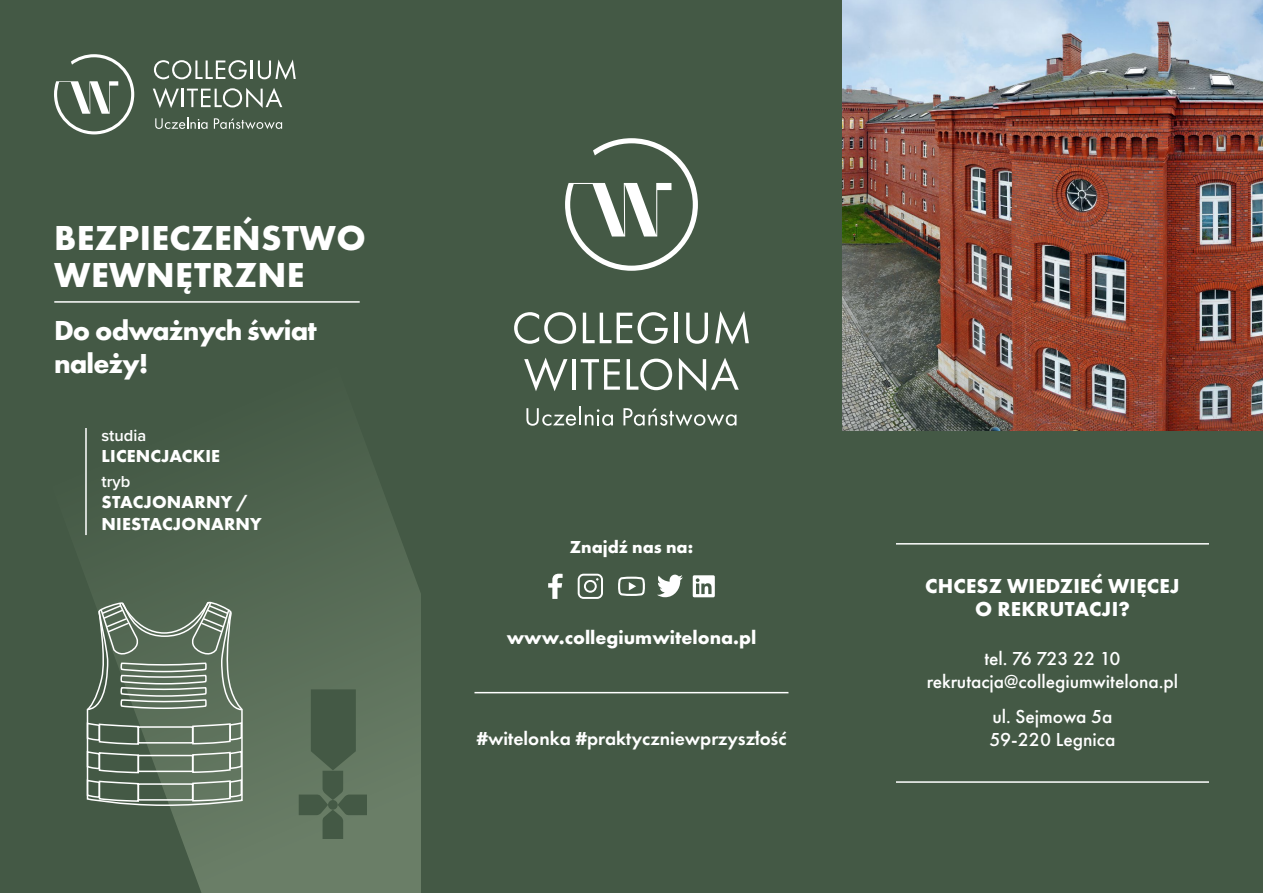
<style>
.page{position:relative;width:1263px;height:893px;background:#fff}
.page>*{position:absolute;margin:0;border:0;box-sizing:border-box;transform-origin:0 0}
.t1{font:700 36px/37.5px "Futura PT";letter-spacing:.01em;color:#fff}
.t2{font:700 28.5px/33px "Futura PT";letter-spacing:-.03em;color:#fff}
.t3{font:700 21px/23px "Futura PT";letter-spacing:.01em;color:#fff;text-align:center}
.t4{font:500 19.5px/23.4px "Futura PT";color:#fff;text-align:center}
.t5{font:600 19.5px "Futura PT";color:#fff}
.t6{font:700 19.5px "Futura PT";color:#fff}
.t7{font:700 18px/21.6px "Futura PT";letter-spacing:.01em;color:#fff}
.t8{font:600 16.5px "Proxima Nova";color:#fff}
</style>
<div class="page">
<div style="left:840px;top:0;width:423px;height:893px;background:#445945"></div>
<svg style="left:0;top:0;width:421px;height:893px;background:#4a5e4a"></svg>
<svg style="left:154px;top:59px;width:142px;height:21px"></svg>
<svg style="left:153px;top:88px;width:129px;height:20px"></svg>
<svg style="left:155px;top:117px;width:52px;height:12px"></svg>
<svg style="left:54px;top:54px;width:80px;height:80px;background:#687969"></svg>
<svg style="left:214px;top:118px;width:68px;height:11px"></svg>
<hr style="left:54px;top:301px;width:306px;height:2px;background:#fff">
<hr style="left:85px;top:428px;width:2px;height:107px;background:#fff">
<svg style="left:85px;top:601px;width:158px;height:206px;background:#6d7e6c"></svg>
<svg style="left:299px;top:689px;width:68px;height:150px;background:#536853"></svg>
<div style="left:328px;top:800px;width:10px;height:10px;background:#445945;border-radius:50%"></div>
<div style="left:421px;top:0;width:421px;height:893px;background:#445945"></div>
<svg style="left:514px;top:312px;width:62px;height:32px"></svg>
<svg style="left:583px;top:313px;width:28px;height:30px"></svg>
<svg style="left:617px;top:312px;width:51px;height:32px"></svg>
<svg style="left:686px;top:313px;width:22px;height:31px"></svg>
<svg style="left:715px;top:311px;width:34px;height:33px"></svg>
<svg style="left:524px;top:358px;width:43px;height:33px"></svg>
<hr style="left:572px;top:359px;width:4px;height:31px;background:#fff">
<svg style="left:581px;top:359px;width:39px;height:31px"></svg>
<svg style="left:627px;top:359px;width:45px;height:31px"></svg>
<svg style="left:679px;top:358px;width:60px;height:33px"></svg>
<svg style="left:526px;top:407px;width:87px;height:19px"></svg>
<svg style="left:623px;top:408px;width:113px;height:18px"></svg>
<svg style="left:565px;top:138px;width:133px;height:133px"></svg>
<hr style="left:674px;top:313px;width:4px;height:30px;background:#fff">
<svg style="left:548px;top:574px;width:15px;height:25px"></svg>
<svg style="left:578px;top:574px;width:25px;height:25px"></svg>
<svg style="left:618px;top:577px;width:27px;height:19px"></svg>
<svg style="left:657px;top:575px;width:26px;height:22px"></svg>
<svg style="left:693px;top:575px;width:22px;height:22px"></svg>
<hr style="left:474px;top:692px;width:314px;height:1px;background:#fff">
<img style="left:842px;top:0;width:421px;height:431px">
<hr style="left:896px;top:543px;width:313px;height:2px;background:#fff">
<hr style="left:896px;top:781px;width:313px;height:2px;background:#fff">
<p class="t1" style="left:54px;top:218px;width:313px">BEZPIECZEŃSTWO<br>WEWNĘTRZNE</p>
<p class="t2" style="left:54px;top:313px;width:264px">Do odważnych świat należy!</p>
<h1 class="t8" style="left:101px;top:423px;width:46px">studia</h1>
<h1 class="t7" style="left:102px;top:445px;width:120px">LICENCJACKIE</h1>
<h1 class="t8" style="left:101px;top:469px;width:30px">tryb</h1>
<h1 class="t7" style="left:102px;top:491px;width:162px">STACJONARNY /<br>NIESTACJONARNY</h1>
<h2 class="t7" style="left:570px;top:536px;width:125px">Znajdź nas na:</h2>
<h2 class="t6" style="left:507px;top:625px;width:251px">www.collegiumwitelona.pl</h2>
<h3 class="t5" style="left:476px;top:727px;width:312px">#witelonka #praktyczniewprzyszłość</h3>
<h4 class="t3" style="left:925px;top:574px;width:256px">CHCESZ WIEDZIEĆ WIĘCEJ<br>O REKRUTACJI?</h4>
<h4 class="t4" style="left:927px;top:647px;width:253px">tel. 76 723 22 10 rekrutacja@collegiumwitelona.pl</h4>
<h4 class="t4" style="left:989px;top:704px;width:127px;text-align:left">ul. Sejmowa 5a<br>59-220 Legnica</h4>
</div>
